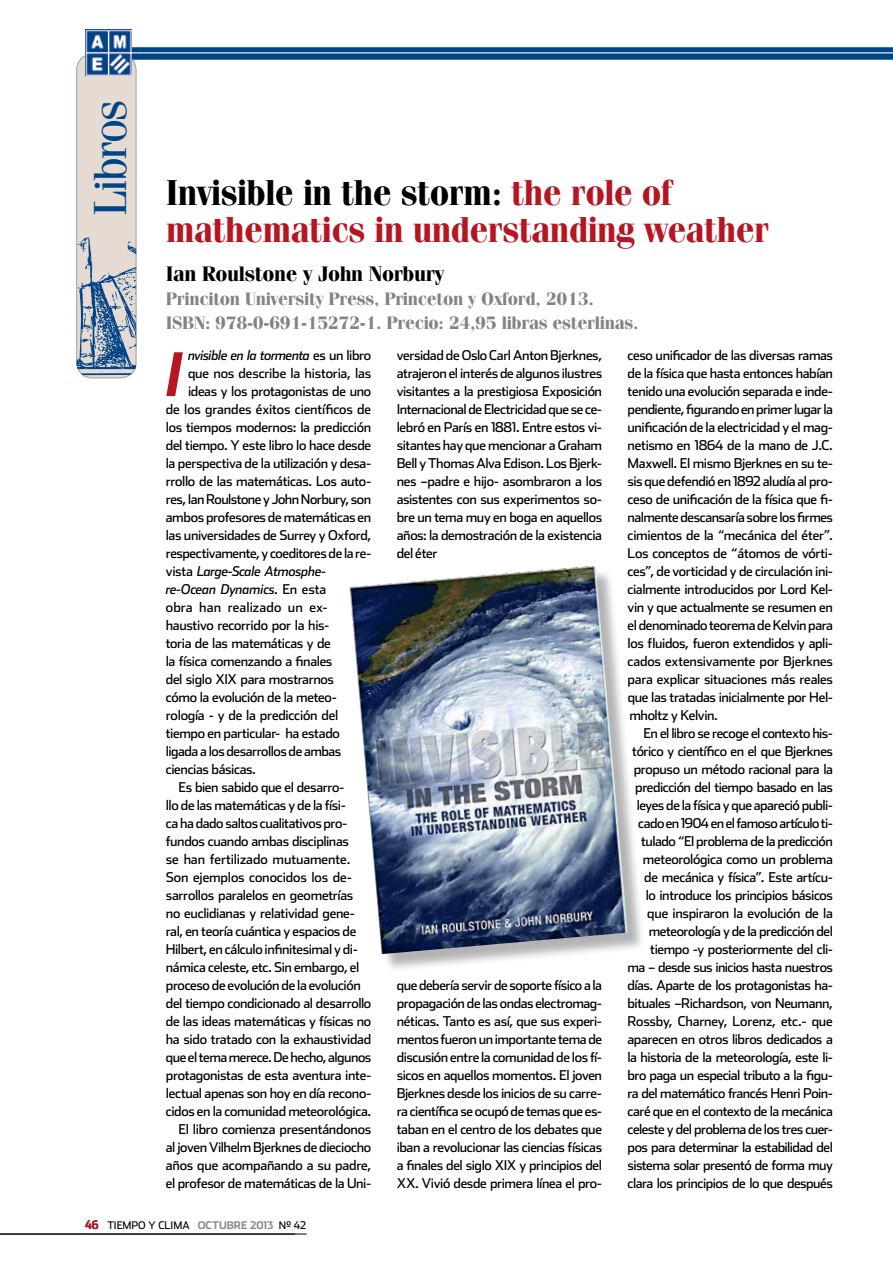
<style>
.page{position:relative;width:893px;height:1263px;background:#fff}
.page>*{position:absolute;margin:0;border:0;box-sizing:border-box;transform-origin:0 0}
.t1{font:italic 700 59.7px "Stainless";color:#b51621}
.t2{font:46.35px "Fenice Std";letter-spacing:-.045em;color:#004387}
.t3{font:700 36px/37.5px "Fenice Std";letter-spacing:-.02em;color:#b51621;scale:.95 1}
.t4{font:700 21px "Fenice Std";letter-spacing:-.02em;color:#000}
.t5{font:700 18px/24px "Fenice Std";letter-spacing:-.02em;color:#828385}
.t6{font:13.5px/18px "Stainless";letter-spacing:-.03em;color:#000;text-align:justify}
.t7{font:13.5px "Stainless";letter-spacing:-.01em;color:#000}
.t8{font:italic 13.5px "Stainless";letter-spacing:-.03em;color:#000}
.t9{font:13.5px "Stainless";letter-spacing:.01em;color:#000}
.t10{font:10.5px "Stainless";color:#000}
.t11{font:700 10.5px "Stainless";color:#87888a}
.s1{color:#000}
.s2{font-style:normal}
.s3{font-family:"Stainless Cond";font-weight:700;font-size:12px;color:#b51621}
.s4{font-weight:700;color:#87888a}
.s5{font-weight:400;color:#000}
</style>
<div class="page">
<img style="left:85px;top:30px;width:46px;height:17px">
<hr style="left:0;top:1234px;width:307px;height:1px;background:#000">
<div style="left:77px;top:54px;width:59px;height:324px;background:#e5dbd3;border-radius:16px"></div>
<div style="left:77px;top:54px;width:59px;height:324px;border:1px solid #9c9e9f;border-radius:16px"></div>
<img style="left:77px;top:238px;width:59px;height:137px">
<div style="left:85px;top:47px;width:808px;height:12px;background:#004387"></div>
<hr style="left:130px;top:52px;width:763px;height:1px;background:#fff">
<div style="left:352px;top:568px;width:293px;height:404px;background:#000;opacity:.3"></div>
<img style="left:349px;top:566px;width:279px;height:388px">
<h2 class="t2" style="left:82px;top:216px;width:118px;rotate:-90deg">Libros</h2>
<h3 class="t3" style="left:166px;top:173px;width:637px"><span class="s1">Invisible in the storm:</span> the role of mathematics in understanding weather</h3>
<h3 class="t4" style="left:166px;top:261px;width:280px">Ian Roulstone y John Norbury</h3>
<h3 class="t5" style="left:166px;top:286px;width:474px">Princiton University Press, Princeton y Oxford, 2013.<br>ISBN: 978-0-691-15272-1. Precio: 24,95 libras esterlinas.</h3>
<h1 class="t1" style="left:166px;top:339px;width:19px">I</h1>
<p class="t8" style="left:188px;top:347px;width:185px">nvisible en la tormenta <span class="s2">es un libro</span></p>
<p class="t6" style="left:188px;top:364px;width:185px">que nos describe la historia, las</p>
<p class="t6" style="left:188px;top:382px;width:185px">ideas y los protagonistas de uno</p>
<p class="t7" style="left:166px;top:401px;width:207px">de los grandes éxitos científicos de</p>
<p class="t6" style="left:166px;top:418px;width:207px">los tiempos modernos: la predicción</p>
<p class="t6" style="left:166px;top:436px;width:207px">del tiempo. Y este libro lo hace desde</p>
<p class="t6" style="left:166px;top:454px;width:207px">la perspectiva de la utilización y desa-</p>
<p class="t6" style="left:166px;top:472px;width:207px">rrollo de las matemáticas. Los auto-</p>
<p class="t6" style="left:166px;top:490px;width:207px">res, Ian Roulstone y John Norbury, son</p>
<p class="t6" style="left:166px;top:508px;width:207px">ambos profesores de matemáticas en</p>
<p class="t6" style="left:166px;top:526px;width:207px">las universidades de Surrey y Oxford,</p>
<p class="t6" style="left:166px;top:544px;width:207px">respectivamente, y coeditores de la re-</p>
<p class="t8" style="left:166px;top:563px;width:162px"><span class="s2">vista</span> Large-Scale Atmosphe-</p>
<p class="t8" style="left:166px;top:581px;width:162px">re-Ocean Dynamics<span class="s2">. En esta</span></p>
<p class="t9" style="left:166px;top:599px;width:163px">obra han realizado un ex-</p>
<p class="t6" style="left:166px;top:616px;width:165px">haustivo recorrido por la his-</p>
<p class="t6" style="left:166px;top:634px;width:166px">toria de las matemáticas y de</p>
<p class="t6" style="left:166px;top:652px;width:168px">la física comenzando a finales</p>
<p class="t6" style="left:166px;top:670px;width:169px">del siglo XIX para mostrarnos</p>
<p class="t6" style="left:166px;top:688px;width:173px">cómo la evolución de la meteo-</p>
<p class="t6" style="left:166px;top:706px;width:174px">rología - y de la predicción del</p>
<p class="t6" style="left:166px;top:724px;width:175px">tiempo en particular- ha estado</p>
<p class="t6" style="left:166px;top:742px;width:177px">ligada a los desarrollos de ambas</p>
<p class="t6" style="left:166px;top:760px;width:92px">ciencias básicas.</p>
<p class="t6" style="left:179px;top:778px;width:167px">Es bien sabido que el desarro-</p>
<p class="t6" style="left:166px;top:796px;width:181px">llo de las matemáticas y de la físi-</p>
<p class="t6" style="left:166px;top:814px;width:183px">ca ha dado saltos cualitativos pro-</p>
<p class="t6" style="left:166px;top:832px;width:184px">fundos cuando ambas disciplinas</p>
<p class="t7" style="left:166px;top:851px;width:186px">se han fertilizado mutuamente.</p>
<p class="t7" style="left:166px;top:869px;width:188px">Son ejemplos conocidos los de-</p>
<p class="t6" style="left:166px;top:886px;width:189px">sarrollos paralelos en geometrías</p>
<p class="t6" style="left:166px;top:904px;width:190px">no euclidianas y relatividad gene-</p>
<p class="t6" style="left:166px;top:922px;width:192px">ral, en teoría cuántica y espacios de</p>
<p class="t6" style="left:166px;top:940px;width:193px">Hilbert, en cálculo infinitesimal y di-</p>
<p class="t6" style="left:166px;top:958px;width:195px">námica celeste, etc. Sin embargo, el</p>
<p class="t6" style="left:166px;top:976px;width:197px">proceso de evolución de la evolución</p>
<p class="t6" style="left:166px;top:994px;width:207px">del tiempo condicionado al desarrollo</p>
<p class="t6" style="left:166px;top:1012px;width:207px">de las ideas matemáticas y físicas no</p>
<p class="t6" style="left:166px;top:1030px;width:207px">ha sido tratado con la exhaustividad</p>
<p class="t6" style="left:166px;top:1048px;width:207px">que el tema merece. De hecho, algunos</p>
<p class="t6" style="left:166px;top:1066px;width:207px">protagonistas de esta aventura inte-</p>
<p class="t6" style="left:166px;top:1084px;width:207px">lectual apenas son hoy en día recono-</p>
<p class="t6" style="left:166px;top:1102px;width:207px">cidos en la comunidad meteorológica.</p>
<p class="t6" style="left:179px;top:1120px;width:194px">El libro comienza presentándonos</p>
<p class="t6" style="left:166px;top:1138px;width:207px">al joven Vilhelm Bjerknes de dieciocho</p>
<p class="t6" style="left:166px;top:1156px;width:207px">años que acompañando a su padre,</p>
<p class="t6" style="left:166px;top:1174px;width:207px">el profesor de matemáticas de la Uni-</p>
<p class="t6" style="left:397px;top:346px;width:207px">versidad de Oslo Carl Anton Bjerknes, atrajeron el interés de algunos ilustres visitantes a la prestigiosa Exposición Internacional de Electricidad que se ce&shy;lebró en París en 1881. Entre estos vi&shy;sitantes hay que mencionar a Graham Bell y Thomas Alva Edison. Los Bjerk&shy;nes –padre e hijo- asombraron a los asistentes con sus experimentos so&shy;bre un tema muy en boga en aquellos años: la demostración de la existencia del éter</p>
<p class="t6" style="left:397px;top:976px;width:207px">que debería servir de soporte físico a la propagación de las ondas electromag&shy;néticas. Tanto es así, que sus experi&shy;mentos fueron un importante tema de discusión entre la comunidad de los fí&shy;sicos en aquellos momentos. El joven Bjerknes desde los inicios de su carre&shy;ra científica se ocupó de temas que es&shy;taban en el centro de los debates que iban a revolucionar las ciencias físicas a finales del siglo XIX y principios del XX. Vivió desde primera línea el pro-</p>
<p class="t6" style="left:628px;top:346px;width:207px">ceso unificador de las diversas ramas de la física que hasta entonces habían tenido una evolución separada e inde&shy;pendiente, figurando en primer lugar la unificación de la electricidad y el mag&shy;netismo en 1864 de la mano de J.C.<br>Maxwell. El mismo Bjerknes en su te&shy;sis que defendió en 1892 aludía al pro&shy;ceso de unificación de la física que fi&shy;nalmente descansaría sobre los firmes cimientos de la “mecánica del éter”.<br>Los conceptos de “átomos de vórti&shy;ces”, de vorticidad y de circulación ini&shy;cialmente introducidos por Lord Kel&shy;vin y que actualmente se resumen en el denominado teorema de Kelvin para los fluidos, fueron extendidos y apli&shy;cados extensivamente por Bjerknes para explicar situaciones más reales que las tratadas inicialmente por Hel&shy;mholtz y Kelvin.</p>
<p class="t6" style="left:627px;top:724px;width:207px;text-align:right">En el libro se recoge el contexto his&shy;tórico y científico en el que Bjerknes propuso un método racional para la predicción del tiempo basado en las leyes de la física y que apareció publi&shy;cado en 1904 en el famoso artículo ti&shy;tulado “El problema de la predicción meteorológica como un problema de mecánica y física”. Este artícu-<br>lo introduce los principios básicos que inspiraron la evolución de la meteorología y de la predicción del tiempo -y posteriormente del cli-<br>ma – desde sus inicios hasta nuestros días. Aparte de los protagonistas ha&shy;bituales –Richardson, von Neumann, Rossby, Charney, Lorenz, etc.- que aparecen en otros libros dedicados a la historia de la meteorología, este li&shy;bro paga un especial tributo a la figu&shy;ra del matemático francés Henri Poin&shy;caré que en el contexto de la mecánica celeste y del problema de los tres cuer&shy;pos para determinar la estabilidad del sistema solar presentó de forma muy clara los principios de lo que después</p>
<p class="t10" style="left:85px;top:1219px;width:121px"><span class="s3">46</span> TIEMPO Y CLIMA <span class="s4">OCTUBRE</span></p>
<p class="t11" style="left:250px;top:1219px;width:57px">2013 <span class="s5">Nº 42</span></p>
</div>
